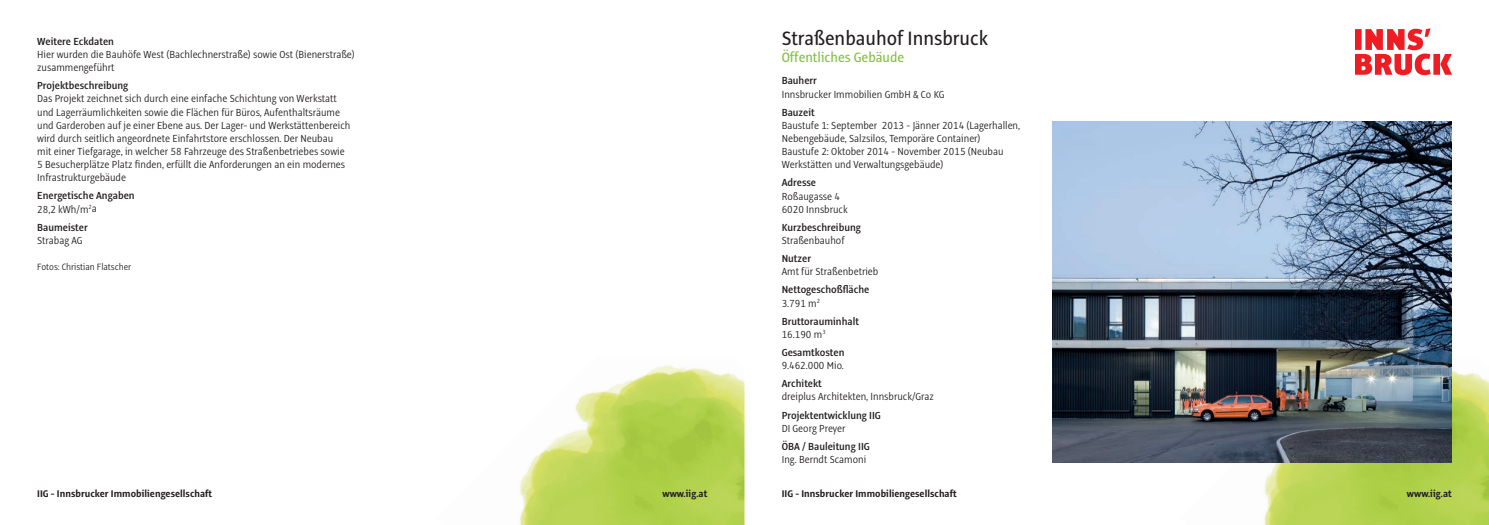
<style>
.page{position:relative;width:1489px;height:525px;background:#fff}
.page>*{position:absolute;margin:0;border:0;box-sizing:border-box;transform-origin:0 0}
.t1{font:500 21.25px "Alto Con";color:#231f20}
.t2{font:500 15px "Alto Con";color:#84bd45}
.t3{font:300 11.25px/13.1px "Alto Con";color:#231f20}
.t4{font:600 11.25px/13.1px "Alto Con";color:#231f20}
.t5{font:700 10.62px "Alto Con";letter-spacing:.005em;color:#231f20}
.t6{font:300 10px "Alto Con";color:#231f20}
.s1{font-weight:300}
</style>
<div class="page">
<img style="left:520px;top:365px;width:224px;height:159px">
<img style="left:1180px;top:356px;width:308px;height:168px">
<svg style="left:1355px;top:28px;width:96px;height:47px"></svg>
<img style="left:1052px;top:122px;width:399px;height:340px">
<p class="t4" style="left:37px;top:34px;width:78px">Weitere Eckdaten</p>
<p class="t3" style="left:37px;top:48px;width:319px">Hier wurden die Bauhöfe West (Bachlechnerstraße) sowie Ost (Bienerstraße) zusammengeführt</p>
<p class="t4" style="left:37px;top:79px;width:93px">Projektbeschreibung</p>
<p class="t3" style="left:37px;top:92px;width:315px">Das Projekt zeichnet sich durch eine einfache Schichtung von Werkstatt und Lagerräumlichkeiten sowie die Flächen für Büros, Aufenthaltsräume und Garderoben auf je einer Ebene aus. Der Lager- und Werkstättenbereich wird durch seitlich angeordnete Einfahrtstore erschlossen. Der Neubau<br>mit einer Tiefgarage, in welcher 58 Fahrzeuge des Straßenbetriebes sowie 5 Besucherplätze Platz finden, erfüllt die Anforderungen an ein modernes Infrastrukturgebäude</p>
<p class="t4" style="left:37px;top:189px;width:99px">Energetische Angaben<br><span class="s1">28,2 kWh/m</span><sup>2</sup><span class="s1">a</span></p>
<p class="t4" style="left:37px;top:220px;width:52px">Baumeister</p>
<p class="t3" style="left:37px;top:233px;width:47px">Strabag AG</p>
<p class="t6" style="left:37px;top:261px;width:95px">Fotos: Christian Flatscher</p>
<h1 class="t1" style="left:781px;top:26px;width:208px">Straßenbauhof Innsbruck</h1>
<h2 class="t2" style="left:781px;top:48px;width:124px">Öffentliches Gebäude</h2>
<p class="t4" style="left:781px;top:74px;width:37px">Bauherr</p>
<p class="t3" style="left:781px;top:87px;width:164px">Innsbrucker Immobilien GmbH &amp; Co KG</p>
<p class="t4" style="left:781px;top:105px;width:35px">Bauzeit</p>
<p class="t3" style="left:781px;top:118px;width:240px">Baustufe 1: September 2013 - Jänner 2014 (Lagerhallen, Nebengebäude, Salzsilos, Temporäre Container)<br>Baustufe 2: Oktober 2014 - November 2015 (Neubau Werkstätten und Verwaltungsgebäude)</p>
<p class="t4" style="left:781px;top:176px;width:36px">Adresse</p>
<p class="t3" style="left:781px;top:189px;width:68px">Roßaugasse 4<br>6020 Innsbruck</p>
<p class="t4" style="left:781px;top:220px;width:81px">Kurzbeschreibung</p>
<p class="t3" style="left:781px;top:233px;width:64px">Straßenbauhof</p>
<p class="t4" style="left:781px;top:251px;width:31px">Nutzer</p>
<p class="t3" style="left:781px;top:265px;width:98px">Amt für Straßenbetrieb</p>
<p class="t4" style="left:781px;top:283px;width:89px">Nettogeschoßfläche<br><span class="s1">3.791 m</span><sup>2</sup></p>
<p class="t4" style="left:781px;top:314px;width:79px">Bruttorauminhalt<br><span class="s1">16.190 m</span><sup>3</sup></p>
<p class="t4" style="left:781px;top:345px;width:64px">Gesamtkosten</p>
<p class="t3" style="left:781px;top:358px;width:64px">9.462.000 Mio.</p>
<p class="t4" style="left:781px;top:376px;width:42px">Architekt</p>
<p class="t3" style="left:781px;top:390px;width:154px">dreiplus Architekten, Innsbruck/Graz</p>
<p class="t4" style="left:781px;top:408px;width:101px">Projektentwicklung IIG</p>
<p class="t3" style="left:781px;top:421px;width:65px">DI Georg Preyer</p>
<p class="t4" style="left:781px;top:439px;width:90px">ÖBA / Bauleitung IIG</p>
<p class="t3" style="left:781px;top:452px;width:86px">Ing. Berndt Scamoni</p>
<p class="t5" style="left:37px;top:486px;width:176px">IIG - Innsbrucker Immobiliengesellschaft</p>
<p class="t5" style="left:662px;top:486px;width:46px">www.iig.at</p>
<p class="t5" style="left:781px;top:486px;width:176px">IIG - Innsbrucker Immobiliengesellschaft</p>
<p class="t5" style="left:1406px;top:486px;width:46px">www.iig.at</p>
</div>
